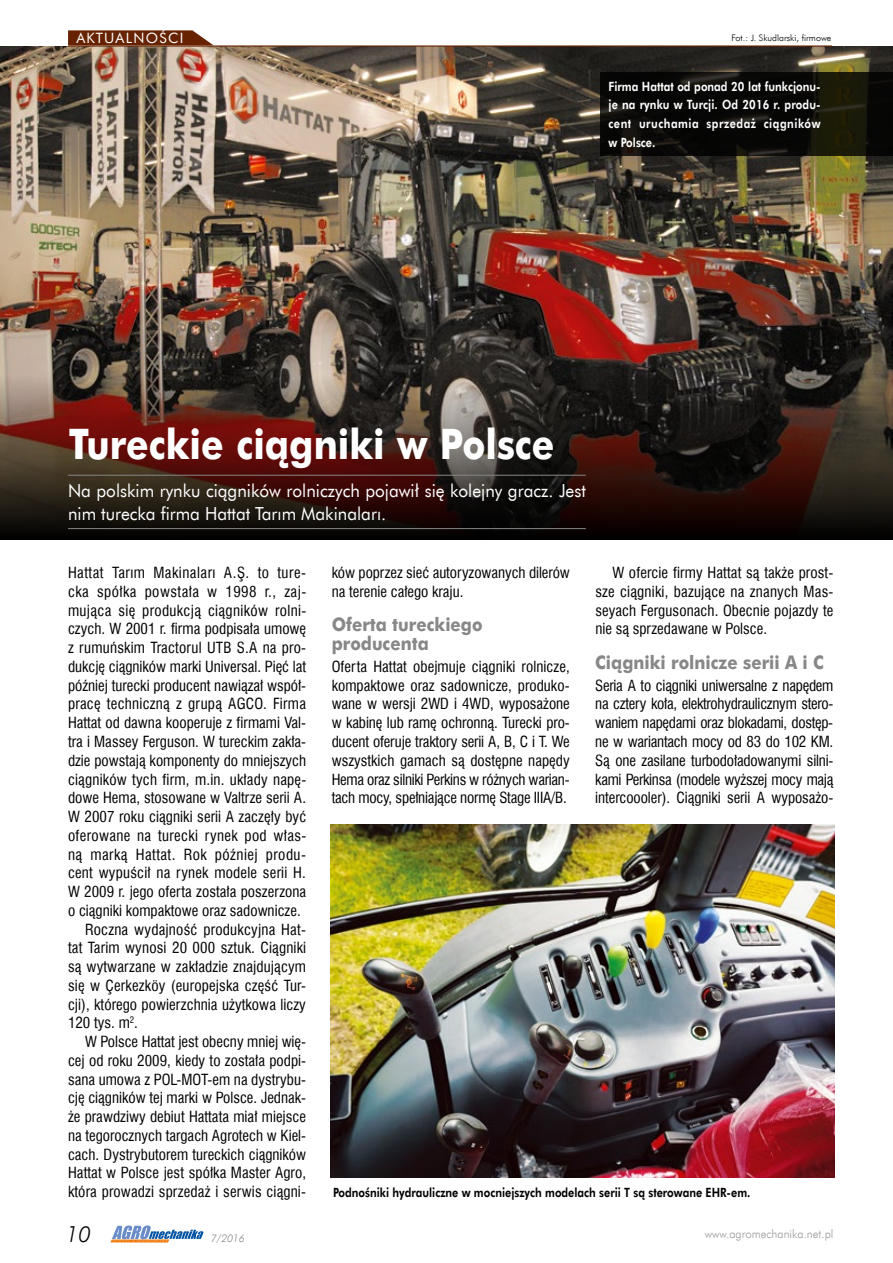
<style>
.page{position:relative;width:893px;height:1263px;background:#fff}
.page>*{position:absolute;margin:0;border:0;box-sizing:border-box;transform-origin:0 0}
.t1{font:700 42px "Futura EU";color:#fff;scale:.88 1}
.t2{font:italic 22.05px "Futura Lt EU";color:#000}
.t3{font:700 18.75px/18.8px "Futura EU";color:#868786;scale:.9 1}
.t4{font:18px/23.2px "Futura EU";color:#fff;scale:.95 1}
.t5{font:15px/18.8px "Swis 721 Cn EU";color:#000;text-align:justify}
.t6{font:15px "Swis 721 Cn EU";letter-spacing:.03em;color:#000}
.t7{font:15px "Swis 721 Cn EU";letter-spacing:.025em;color:#000}
.t8{font:15px "Swis 721 Cn EU";letter-spacing:.02em;color:#000}
.t9{font:14.25px "Futura EU";letter-spacing:.09em;color:#fff}
.t10{font:12.75px/18.8px "Futura Hv EU";letter-spacing:.045em;color:#fff;text-align:justify;scale:.85 1}
.t11{font:12.75px "Futura Hv EU";color:#000;scale:.85 1}
.t12{font:12px "Futura Lt EU";color:#9c9c9d;scale:.95 1}
.t13{font:italic 10.5px "Futura Lt EU";color:#868786}
.t14{font:9px "Futura Lt EU";color:#000}
</style>
<div class="page">
<img style="left:0;top:47px;width:893px;height:329px">
<img style="left:330px;top:824px;width:505px;height:354px">
<svg style="left:0;top:376px;width:893px;height:164px;background:#341f19"></svg>
<hr style="left:68px;top:475px;width:518px;height:1px;background:#868786">
<hr style="left:68px;top:528px;width:518px;height:1px;background:#868786">
<svg style="left:600px;top:72px;width:293px;height:84px;background:#0d0c08"></svg>
<svg style="left:111px;top:1225px;width:92px;height:17px"></svg>
<hr style="left:68px;top:45px;width:764px;height:2px;background:#672301">
<svg style="left:68px;top:30px;width:145px;height:15px;background:#753719"></svg>
<p class="t9" style="left:76px;top:30px;width:109px">AKTUALNOŚCI</p>
<p class="t14" style="left:731px;top:32px;width:101px">Fot.: J. Skudlarski, firmowe</p>
<p class="t10" style="left:608px;top:77px;width:251px">Firma Hattat od ponad 20 lat funkcjonu&shy;je na rynku w Turcji. Od 2016 r. produ&shy;cent uruchamia sprzedaż ciągników w Polsce.</p>
<h1 class="t1" style="left:69px;top:418px;width:553px">Tureckie ciągniki w Polsce</h1>
<p class="t4" style="left:68px;top:479px;width:546px">Na polskim rynku ciągników rolniczych pojawił się kolejny gracz. Jest nim turecka firma Hattat Tarım Makinaları.</p>
<p class="t6" style="left:68px;top:563px;width:239px">Hattat Tarım Makinaları A.Ş. to ture-</p>
<p class="t6" style="left:68px;top:582px;width:240px">cka spółka powstała w 1998 r., zaj-</p>
<p class="t7" style="left:68px;top:600px;width:240px">mująca się produkcją ciągników rolni-</p>
<p class="t5" style="left:68px;top:620px;width:240px">czych. W 2001 r. firma podpisała umowę</p>
<p class="t5" style="left:68px;top:638px;width:240px">z rumuńskim Tractorul UTB S.A na pro-</p>
<p class="t5" style="left:68px;top:657px;width:240px">dukcję ciągników marki Universal. Pięć lat</p>
<p class="t5" style="left:68px;top:676px;width:240px">później turecki producent nawiązał współ-</p>
<p class="t5" style="left:68px;top:695px;width:240px">pracę techniczną z grupą AGCO. Firma</p>
<p class="t5" style="left:68px;top:713px;width:240px">Hattat od dawna kooperuje z firmami Val-</p>
<p class="t5" style="left:68px;top:732px;width:240px">tra i Massey Ferguson. W tureckim zakła-</p>
<p class="t5" style="left:68px;top:751px;width:240px">dzie powstają komponenty do mniejszych</p>
<p class="t5" style="left:68px;top:770px;width:240px">ciągników tych firm, m.in. układy napę-</p>
<p class="t5" style="left:68px;top:788px;width:240px">dowe Hema, stosowane w Valtrze serii A.</p>
<p class="t5" style="left:68px;top:807px;width:240px">W 2007 roku ciągniki serii A zaczęły być</p>
<p class="t8" style="left:68px;top:825px;width:240px">oferowane na turecki rynek pod włas-</p>
<p class="t6" style="left:68px;top:844px;width:240px">ną marką Hattat. Rok później produ-</p>
<p class="t5" style="left:68px;top:863px;width:239px">cent wypuścił na rynek modele serii H.</p>
<p class="t5" style="left:68px;top:882px;width:240px">W 2009 r. jego oferta została poszerzona</p>
<p class="t5" style="left:68px;top:901px;width:234px">o ciągniki kompaktowe oraz sadownicze.</p>
<p class="t5" style="left:85px;top:920px;width:223px">Roczna wydajność produkcyjna Hat-</p>
<p class="t5" style="left:68px;top:938px;width:240px">tat Tarim wynosi 20 000 sztuk. Ciągniki</p>
<p class="t5" style="left:68px;top:957px;width:240px">są wytwarzane w zakładzie znajdującym</p>
<p class="t5" style="left:68px;top:976px;width:240px">się w Çerkezköy (europejska część Tur-</p>
<p class="t5" style="left:68px;top:995px;width:239px">cji), którego powierzchnia użytkowa liczy</p>
<p class="t5" style="left:68px;top:1013px;width:71px">120 tys. m<sup>2</sup>.</p>
<p class="t5" style="left:85px;top:1032px;width:223px">W Polsce Hattat jest obecny mniej wię-</p>
<p class="t5" style="left:68px;top:1051px;width:240px">cej od roku 2009, kiedy to została podpi-</p>
<p class="t5" style="left:68px;top:1070px;width:240px">sana umowa z POL-MOT-em na dystrybu-</p>
<p class="t5" style="left:68px;top:1088px;width:240px">cję ciągników tej marki w Polsce. Jednak-</p>
<p class="t5" style="left:68px;top:1107px;width:239px">że prawdziwy debiut Hattata miał miejsce</p>
<p class="t5" style="left:68px;top:1126px;width:240px">na tegorocznych targach Agrotech w Kiel-</p>
<p class="t5" style="left:68px;top:1145px;width:240px">cach. Dystrybutorem tureckich ciągników</p>
<p class="t5" style="left:68px;top:1163px;width:240px">Hattat w Polsce jest spółka Master Agro,</p>
<p class="t5" style="left:68px;top:1182px;width:239px">która prowadzi sprzedaż i serwis ciągni-</p>
<p class="t5" style="left:332px;top:563px;width:240px">ków poprzez sieć autoryzowanych dilerów na terenie całego kraju.</p>
<p class="t3" style="left:332px;top:616px;width:169px">Oferta tureckiego producenta</p>
<p class="t5" style="left:332px;top:657px;width:240px">Oferta Hattat obejmuje ciągniki rolnicze, kompaktowe oraz sadownicze, produko&shy;wane w wersji 2WD i 4WD, wyposażone w kabinę lub ramę ochronną. Turecki pro&shy;ducent oferuje traktory serii A, B, C i T. We wszystkich gamach są dostępne napędy Hema oraz silniki Perkins w różnych warian&shy;tach mocy, spełniające normę Stage IIIA/B.</p>
<p class="t5" style="left:595px;top:563px;width:240px;text-indent:17px">W ofercie firmy Hattat są także prost&shy;sze ciągniki, bazujące na znanych Mas&shy;seyach Fergusonach. Obecnie pojazdy te nie są sprzedawane w Polsce.</p>
<p class="t3" style="left:595px;top:654px;width:255px">Ciągniki rolnicze serii A i C</p>
<p class="t5" style="left:595px;top:676px;width:240px">Seria A to ciągniki uniwersalne z napędem na cztery koła, elektrohydraulicznym stero&shy;waniem napędami oraz blokadami, dostęp&shy;ne w wariantach mocy od 83 do 102 KM.<br>Są one zasilane turbodoładowanymi silni&shy;kami Perkinsa (modele wyższej mocy mają intercoooler). Ciągniki serii A wyposażo-</p>
<p class="t11" style="left:333px;top:1184px;width:493px">Podnośniki hydrauliczne w mocniejszych modelach serii T są sterowane EHR-em.</p>
<h2 class="t2" style="left:66px;top:1220px;width:28px">10</h2>
<p class="t13" style="left:211px;top:1231px;width:36px">7/2016</p>
<p class="t12" style="left:705px;top:1226px;width:137px">www.agromechanika.net.pl</p>
</div>
